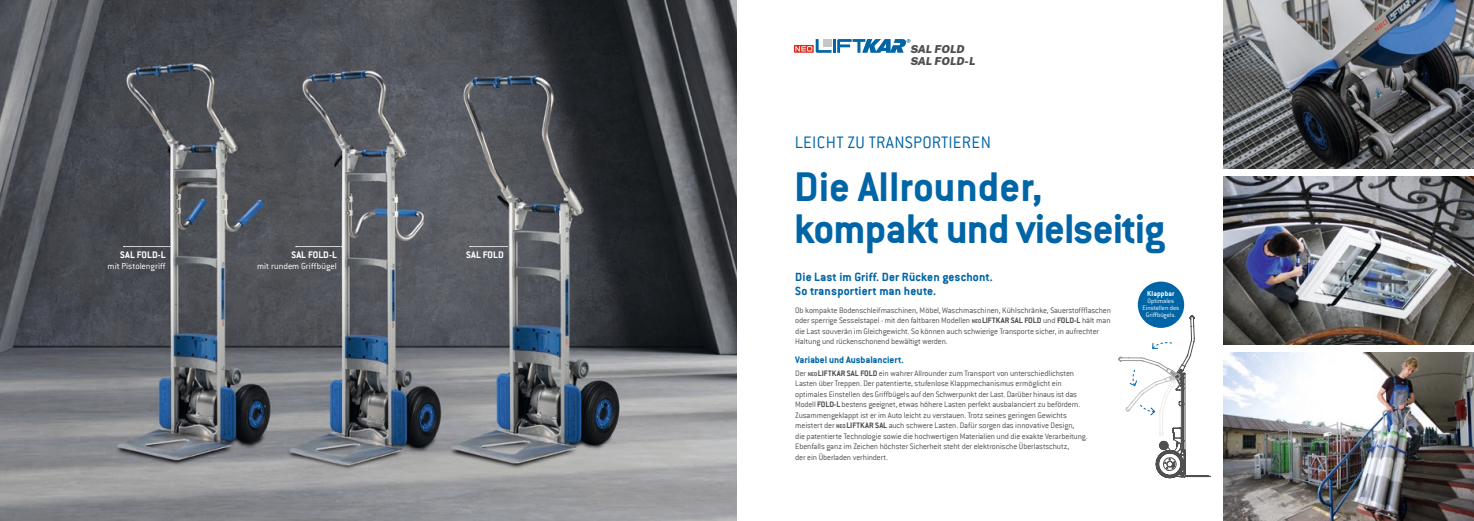
<style>
.page{position:relative;width:1474px;height:521px;background:#fff}
.page>*{position:absolute;margin:0;border:0;box-sizing:border-box;transform-origin:0 0}
.t1{font:700 45.5px "Conduit ITC Pro";letter-spacing:-.02em;color:#0065a6}
.t2{font:700 45.5px "Conduit ITC Pro";color:#0065a6}
.t3{font:300 18.38px "Conduit ITC";letter-spacing:.02em;color:#0065a6}
.t4{font:700 13.12px "Conduit ITC";letter-spacing:.01em;color:#0065a6}
.t5{font:italic 900 10.94px "Public Sans";color:#504f4f}
.t6{font:700 10.5px "Conduit ITC";color:#0065a6}
.t7{font:700 10.5px "Conduit ITC";letter-spacing:.01em;color:#fff}
.t8{font:300 9.62px "Conduit ITC";letter-spacing:.005em;color:#fff}
.t9{font:300 8.75px "Conduit ITC";letter-spacing:-.015em;color:#504f4f}
.t10{font:700 7.88px "Conduit ITC Pro";letter-spacing:.01em;color:#fff}
.t11{font:300 7px/7px "Conduit ITC Pro";letter-spacing:-.005em;color:#fff;text-align:center}
.s1{font-weight:700;font-size:6.12px}
.s2{font-weight:700}
</style>
<div class="page">
<img style="left:0;top:0;width:737px;height:521px">
<svg style="left:794px;top:39px;width:116px;height:14px"></svg>
<div style="left:823px;top:39px;width:8px;height:7px;background:#c6c6c6"></div>
<img style="left:1223px;top:0;width:250px;height:169px">
<img style="left:1223px;top:176px;width:250px;height:169px">
<img style="left:1223px;top:352px;width:250px;height:169px">
<svg style="left:123px;top:246px;width:47px;height:1px"></svg>
<svg style="left:296px;top:246px;width:46px;height:1px"></svg>
<svg style="left:469px;top:246px;width:38px;height:1px"></svg>
<svg style="left:392px;top:322px;width:2px;height:6px"></svg>
<svg style="left:222px;top:320px;width:2px;height:6px"></svg>
<div style="left:1137px;top:282px;width:47px;height:46px;background:#0065a6;border-radius:50%"></div>
<svg style="left:1118px;top:316px;width:92px;height:163px"></svg>
<p class="t7" style="left:120px;top:249px;width:47px">SAL FOLD-L</p>
<p class="t8" style="left:108px;top:261px;width:59px">mit Pistolengriff</p>
<p class="t7" style="left:291px;top:249px;width:47px">SAL FOLD-L</p>
<p class="t8" style="left:257px;top:261px;width:81px">mit rundem Griffbügel</p>
<p class="t7" style="left:466px;top:249px;width:39px">SAL FOLD</p>
<p class="t5" style="left:910px;top:40px;width:56px">SAL FOLD</p>
<p class="t5" style="left:910px;top:52px;width:66px">SAL FOLD-L</p>
<p class="t3" style="left:794px;top:132px;width:198px">LEICHT ZU TRANSPORTIEREN</p>
<p class="t2" style="left:794px;top:160px;width:250px">Die Allrounder,</p>
<p class="t1" style="left:794px;top:202px;width:372px">kompakt und vielseitig</p>
<p class="t4" style="left:795px;top:269px;width:199px">Die Last im Griff. Der Rücken geschont.</p>
<p class="t4" style="left:795px;top:283px;width:142px">So transportiert man heute.</p>
<p class="t9" style="left:795px;top:305px;width:317px">Ob kompakte Bodenschleifmaschinen, Möbel, Waschmaschinen, Kühlschränke, Sauerstoffflaschen</p>
<p class="t9" style="left:795px;top:316px;width:317px">oder sperrige Sesselstapel - mit den faltbaren Modellen <span class="s1">NEO</span><span class="s2">LIFTKAR SAL FOLD</span> und <span class="s2">FOLD-L</span> hält man</p>
<p class="t9" style="left:795px;top:326px;width:305px">die Last souverän im Gleichgewicht. So können auch schwierige Transporte sicher, in aufrechter</p>
<p class="t9" style="left:795px;top:337px;width:154px">Haltung und rückenschonend bewältigt werden.</p>
<p class="t6" style="left:795px;top:354px;width:110px">Variabel und Ausbalanciert.</p>
<p class="t9" style="left:795px;top:368px;width:280px">Der <span class="s1">NEO</span><span class="s2">LIFTKAR SAL FOLD</span> ein wahrer Allrounder zum Transport von unterschiedlichsten</p>
<p class="t9" style="left:795px;top:379px;width:268px">Lasten über Treppen. Der patentierte, stufenlose Klappmechanismus ermöglicht ein</p>
<p class="t9" style="left:795px;top:389px;width:283px">optimales Einstellen des Griffbügels auf den Schwerpunkt der Last. Darüber hinaus ist das</p>
<p class="t9" style="left:795px;top:400px;width:286px">Modell <span class="s2">FOLD-L</span> bestens geeignet, etwas höhere Lasten perfekt ausbalanciert zu befördern.</p>
<p class="t9" style="left:795px;top:410px;width:273px">Zusammengeklappt ist er im Auto leicht zu verstauen. Trotz seines geringen Gewichts</p>
<p class="t9" style="left:795px;top:421px;width:281px">meistert der <span class="s1">NEO</span><span class="s2">LIFTKAR SAL</span> auch schwere Lasten. Dafür sorgen das innovative Design,</p>
<p class="t9" style="left:795px;top:431px;width:294px">die patentierte Technologie sowie die hochwertigen Materialien und die exakte Verarbeitung.</p>
<p class="t9" style="left:795px;top:442px;width:275px">Ebenfalls ganz im Zeichen höchster Sicherheit steht der elektronische Überlastschutz,</p>
<p class="t9" style="left:795px;top:452px;width:94px">der ein Überladen verhindert.</p>
<p class="t10" style="left:1147px;top:289px;width:29px">Klappbar</p>
<p class="t11" style="left:1147px;top:297px;width:28px">Optimales</p>
<p class="t11" style="left:1142px;top:304px;width:38px">Einstellen des<br>Griffbügels.</p>
</div>
